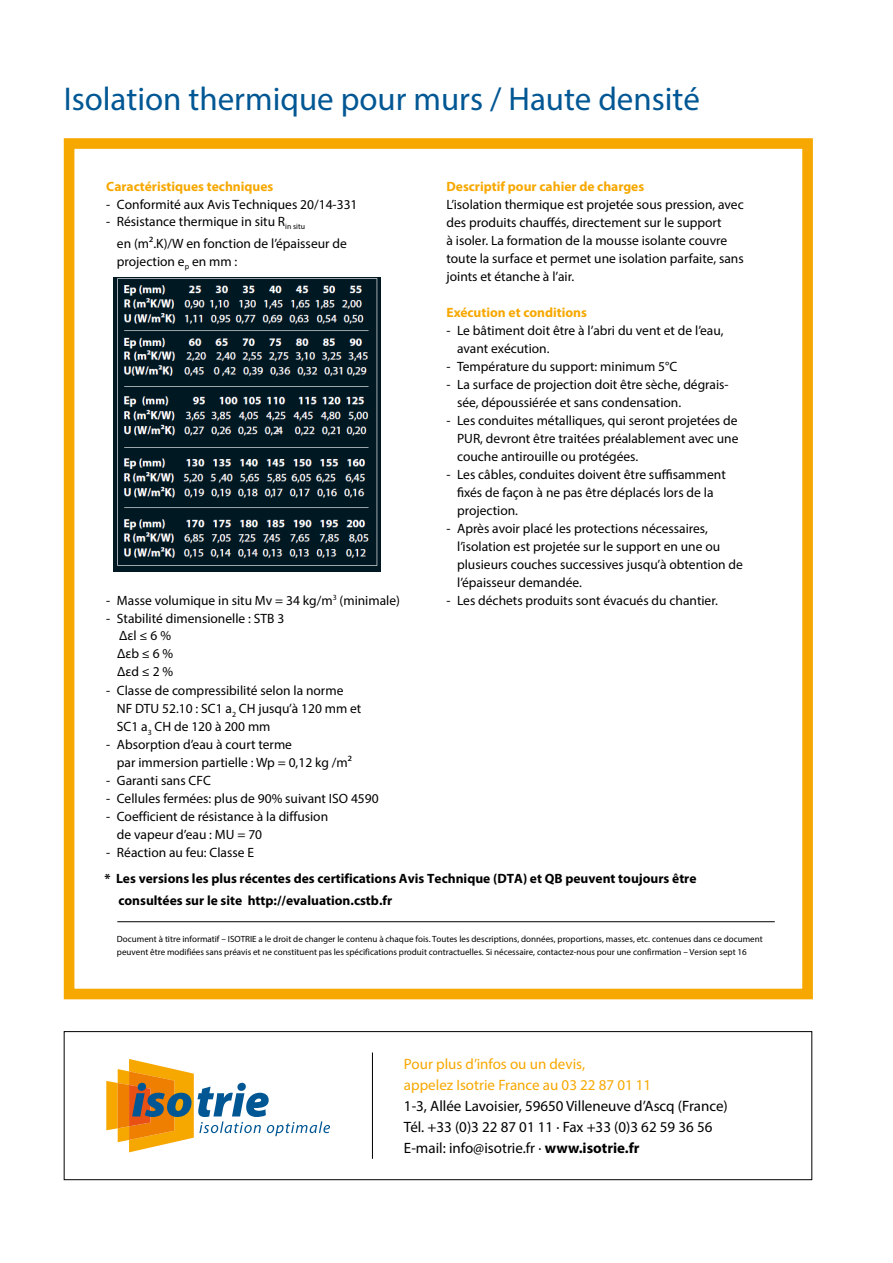
<style>
.page{position:relative;width:893px;height:1263px;background:#fff}
.page>*{position:absolute;margin:0;border:0;box-sizing:border-box;transform-origin:0 0}
.t1{font:33px "Myriad Pro";color:#005794}
.t2{font:15px/21px "Myriad Pro";color:#000}
.t3{font:15px/21px "Myriad Pro";color:#f7a800}
.t4{font:13.5px/18px "Myriad Pro";color:#000}
.t5{font:700 13.5px/22.2px "Myriad Pro";color:#000}
.t6{font:700 13.5px "Myriad Pro";color:#f7a800}
.t7{font:9px/13px "Myriad Pro";color:#000}
.s1{font-weight:700}
</style>
<div class="page">
<hr style="left:117px;top:921px;width:658px;height:1px;background:#000">
<div style="left:64px;top:138px;width:749px;height:861px;border:11px solid #f7a800"></div>
<div style="left:64px;top:1031px;width:748px;height:149px;border:1px solid #000"></div>
<hr style="left:372px;top:1052px;width:1px;height:107px;background:#000">
<svg style="left:106px;top:1059px;width:224px;height:93px"></svg>
<img style="left:113px;top:277px;width:267px;height:294px">
<h1 class="t1" style="left:64px;top:78px;width:638px">Isolation thermique pour murs / Haute densité</h1>
<p class="t6" style="left:446px;top:177px;width:199px">Descriptif pour cahier de charges</p>
<p class="t4" style="left:446px;top:195px;width:299px">L’isolation thermique est projetée sous pression, avec des produits chauffés, directement sur le support<br>à isoler. La formation de la mousse isolante couvre toute la surface et permet une isolation parfaite, sans joints et étanche à l’air.</p>
<p class="t6" style="left:446px;top:303px;width:142px">Exécution et conditions</p>
<p class="t4" style="left:457px;top:321px;width:268px;text-indent:-11px">- Le bâtiment doit être à l’abri du vent et de l’eau, avant exécution.</p>
<p class="t4" style="left:446px;top:357px;width:232px">- Température du support: minimum 5°C</p>
<p class="t4" style="left:457px;top:375px;width:273px;text-indent:-11px">- La surface de projection doit être sèche, dégrais&shy;sée, dépoussiérée et sans condensation.</p>
<p class="t4" style="left:457px;top:411px;width:283px;text-align:justify;text-indent:-11px">- Les conduites métalliques, qui seront projetées de PUR, devront être traitées préalablement avec une couche antirouille ou protégées.</p>
<p class="t4" style="left:457px;top:465px;width:270px;text-indent:-11px">- Les câbles, conduites doivent être suffisamment fixés de façon à ne pas être déplacés lors de la projection.</p>
<p class="t4" style="left:457px;top:519px;width:287px;text-indent:-11px">- Après avoir placé les protections nécessaires, l’isolation est projetée sur le support en une ou plusieurs couches successives jusqu’à obtention de l’épaisseur demandée.</p>
<p class="t4" style="left:446px;top:591px;width:273px">- Les déchets produits sont évacués du chantier.</p>
<p class="t6" style="left:106px;top:177px;width:169px">Caractéristiques techniques</p>
<p class="t4" style="left:106px;top:195px;width:253px">- Conformité aux Avis Techniques 20/14-331</p>
<p class="t4" style="left:117px;top:211px;width:231px;line-height:21.3px;text-indent:-11px">- Résistance thermique in situ R<sub>in</sub> <sub>situ<br></sub>en (m2.K)/W en fonction de l’épaisseur de</p>
<p class="t4" style="left:117px;top:252px;width:122px">projection e<sub>p</sub> en mm :</p>
<p class="t4" style="left:106px;top:591px;width:295px">- Masse volumique in situ Mv = 34 kg/m<sup>3</sup> (minimale)</p>
<p class="t4" style="left:117px;top:609px;width:169px;text-indent:-11px">- Stabilité dimensionelle : STB 3<br>Δεl ≤ 6 %<br>Δεb ≤ 6 %<br>Δεd ≤ 2 %</p>
<p class="t4" style="left:117px;top:681px;width:246px;text-indent:-11px">- Classe de compressibilité selon la norme<br>NF DTU 52.10 : SC1 a<sub>2</sub> CH jusqu’à 120 mm et<br>SC1 a<sub>3</sub> CH de 120 à 200 mm</p>
<p class="t4" style="left:117px;top:735px;width:236px;text-indent:-11px">- Absorption d’eau à court terme<br>par immersion partielle : Wp = 0,12 kg /m²</p>
<p class="t4" style="left:106px;top:771px;width:106px">- Garanti sans CFC</p>
<p class="t4" style="left:106px;top:789px;width:274px">- Cellules fermées: plus de 90% suivant ISO 4590</p>
<p class="t4" style="left:117px;top:807px;width:213px;text-indent:-11px">- Coefficient de résistance à la diffusion de vapeur d’eau : MU = 70</p>
<p class="t4" style="left:106px;top:843px;width:149px">- Réaction au feu: Classe E</p>
<p class="t5" style="left:118px;top:867px;width:580px;text-indent:-14px">* Les versions les plus récentes des certifications Avis Technique (DTA) et QB peuvent toujours être consultées sur le site http://evaluation.cstb.fr</p>
<p class="t7" style="left:117px;top:932px;width:647px">Document à titre informatif – ISOTRIE a le droit de changer le contenu à chaque fois. Toutes les descriptions, données, proportions, masses, etc. contenues dans ce document peuvent être modifiées sans préavis et ne constituent pas les spécifications produit contractuelles. Si nécessaire, contactez-nous pour une confirmation – Version sept 16</p>
<p class="t3" style="left:404px;top:1053px;width:249px">Pour plus d’infos ou un devis,<br>appelez Isotrie France au 03 22 87 01 11</p>
<p class="t2" style="left:404px;top:1095px;width:325px">1-3, Allée Lavoisier, 59650 Villeneuve d’Ascq (France)<br>Tél. +33 (0)3 22 87 01 11 · Fax +33 (0)3 62 59 36 56<br>E-mail: info@isotrie.fr · <span class="s1">www.isotrie.fr</span></p>
</div>
